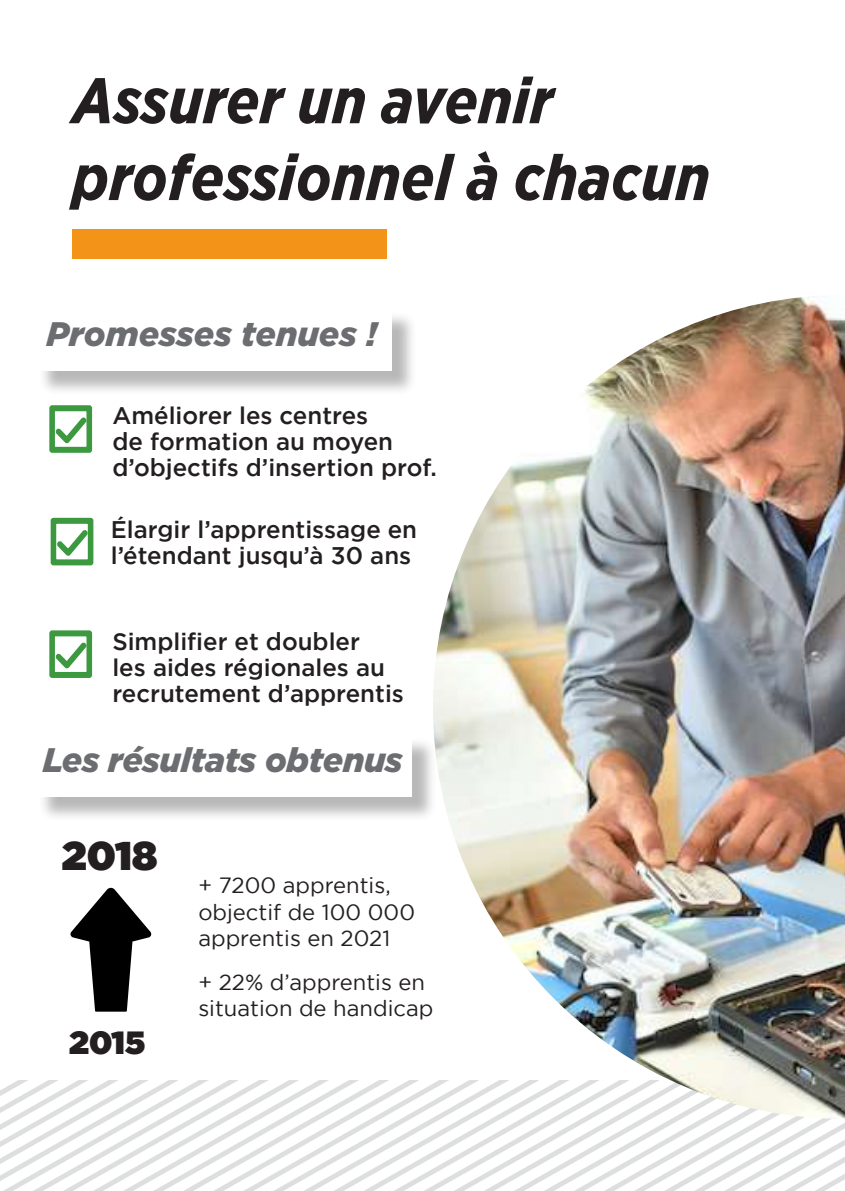
<style>
.page{position:relative;width:845px;height:1191px;background:#fff}
.page>*{position:absolute;margin:0;border:0;box-sizing:border-box;transform-origin:0 0}
.t1{font:italic 700 64px/76.8px "Gotham Narrow";color:#231f20}
.t2{font:900 40px "Gotham";color:#231f20}
.t3{font:italic 900 34px "Gotham";letter-spacing:-.01em;color:#6c6d70}
.t4{font:900 32px "Gotham";color:#231f20}
.t5{font:500 24px/26px "Gotham";color:#231f20}
.t6{font:22px/26.4px "Gotham";color:#231f20}
</style>
<div class="page">
<svg style="left:1px;top:1080px;width:432px;height:10px"></svg>
<svg style="left:0;top:1090px;width:433px;height:17px"></svg>
<svg style="left:0;top:1107px;width:845px;height:17px"></svg>
<svg style="left:0;top:1124px;width:845px;height:17px"></svg>
<svg style="left:0;top:1141px;width:845px;height:17px"></svg>
<svg style="left:0;top:1158px;width:845px;height:33px"></svg>
<div style="left:72px;top:230px;width:315px;height:28px;background:#f39318"></div>
<img style="left:433px;top:296px;width:412px;height:823px">
<div style="left:38px;top:311px;width:379px;height:85px;background:#231f20;opacity:.32"></div>
<div style="left:35px;top:308px;width:357px;height:63px;background:#fff"></div>
<div style="left:38px;top:736px;width:399px;height:85px;background:#231f20;opacity:.32"></div>
<div style="left:35px;top:733px;width:377px;height:63px;background:#fff"></div>
<svg style="left:70px;top:887px;width:82px;height:124px"></svg>
<svg style="left:49px;top:405px;width:44px;height:48px"></svg>
<svg style="left:50px;top:517px;width:44px;height:49px"></svg>
<svg style="left:49px;top:630px;width:44px;height:48px"></svg>
<h1 class="t1" style="left:72px;top:62px;width:639px">Assurer un avenir professionnel à chacun</h1>
<h3 class="t3" style="left:46px;top:311px;width:332px">Promesses tenues !</h3>
<p class="t5" style="left:112px;top:402px;width:326px">Améliorer les centres<br>de formation au moyen d’objectifs d’insertion prof.</p>
<p class="t5" style="left:111px;top:516px;width:308px">Élargir l’apprentissage en l’étendant jusqu’à 30 ans</p>
<p class="t5" style="left:112px;top:628px;width:293px">Simplifier et doubler<br>les aides régionales au recrutement d’apprentis</p>
<h3 class="t3" style="left:43px;top:736px;width:361px">Les résultats obtenus</h3>
<h2 class="t2" style="left:62px;top:827px;width:97px">2018</h2>
<h3 class="t4" style="left:69px;top:1019px;width:78px">2015</h3>
<p class="t6" style="left:198px;top:872px;width:218px">+ 7200 apprentis, objectif de 100 000 apprentis en 2021</p>
<p class="t6" style="left:198px;top:968px;width:237px">+ 22% d’apprentis en situation de handicap</p>
</div>
